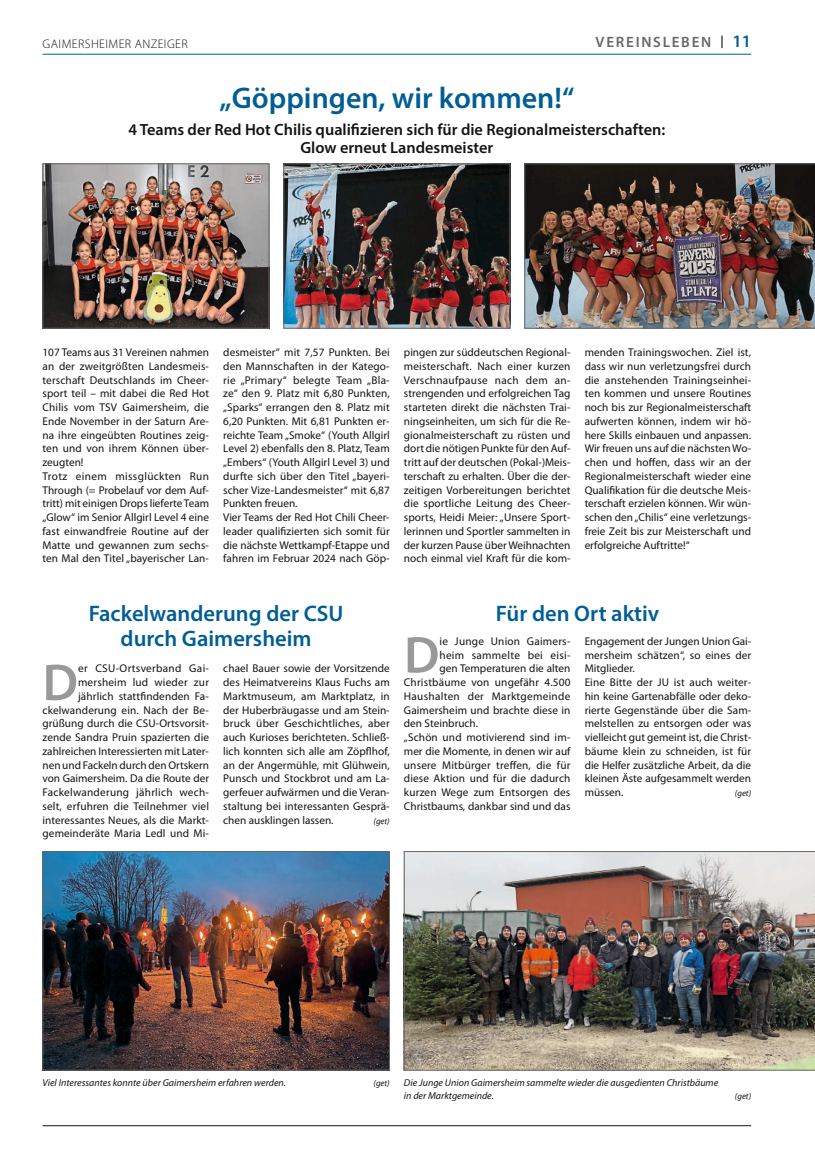
<style>
.page{position:relative;width:815px;height:1152px;background:#fff}
.page>*{position:absolute;margin:0;border:0;box-sizing:border-box;transform-origin:0 0}
.Grundschrift_Textanfang_Initial{font:600 52px "Myriad Pro";color:#999}
.Überschrift_3sp{font:600 30px "Myriad Pro";color:#005e95}
.Überschrift_2sp{font:600 22.5px/25px "Myriad Pro";color:#005e95;text-align:center}
.Unterüberschrift{font:600 16.25px/18.1px "Myriad Pro";color:#131413;text-align:center}
.t1{font:600 15px "Myriad Pro";letter-spacing:.12em;color:#686867}
.t2{font:300 12.5px "Myriad Pro";letter-spacing:.035em;color:#131413}
.Grundschrift{font:11.25px/13.8px "Myriad Pro";letter-spacing:.005em;color:#131413;text-align:justify}
.Grundschrift_Textanfang_Initial-2{font:11.25px/13.8px "Myriad Pro";letter-spacing:.005em;color:#131413;text-align:right}
.Grundschrift_Textanfang_Initial-3{font:11.25px "Myriad Pro";letter-spacing:.025em;color:#131413}
.Bildtext{font:italic 10px/12.5px "Myriad Pro";color:#131413}
.Bildtext-2{font:italic 8.75px "Myriad Pro";color:#131413}
.Grundschrift-2{font:italic 8.75px "Myriad Pro";color:#131413}
.Grundschrift_Textanfang_Initial-4{font:italic 8.75px "Myriad Pro";color:#131413}
.s1{font-size:17.5px;color:#005e95}
</style>
<div class="page">
<hr style="left:43px;top:1125px;width:708px;height:1px;background:#131413">
<hr style="left:43px;top:54px;width:708px;height:1px;background:#005e95">
<img style="left:285px;top:165px;width:223px;height:161px">
<div style="left:283px;top:163px;width:227px;height:165px;border:1px solid #686867"></div>
<img style="left:45px;top:165px;width:222px;height:161px">
<div style="left:43px;top:163px;width:226px;height:165px;border:1px solid #686867"></div>
<img style="left:524px;top:163px;width:291px;height:165px">
<img style="left:404px;top:851px;width:411px;height:219px">
<img style="left:45px;top:853px;width:343px;height:215px">
<div style="left:43px;top:851px;width:347px;height:219px;border:1px solid #686867"></div>
<p class="t2" style="left:43px;top:37px;width:147px">GAIMERSHEIMER ANZEIGER</p>
<p class="t1" style="left:596px;top:33px;width:157px">VEREINSLEBEN <sup>|</sup> <span class="s1">11</span></p>
<p class="Überschrift_3sp" style="left:219px;top:78px;width:356px">„Göppingen, wir kommen!“</p>
<p class="Unterüberschrift" style="left:128px;top:120px;width:539px">4 Teams der Red Hot Chilis qualifizieren sich für die Regionalmeisterschaften:<br>Glow erneut Landesmeister</p>
<p class="Grundschrift" style="left:43px;top:346px;width:168px">107 Teams aus 31 Vereinen nahmen an der zweitgrößten Landesmeis&shy;terschaft Deutschlands im Cheer&shy;sport teil – mit dabei die Red Hot Chilis vom TSV Gaimersheim, die Ende November in der Saturn Are&shy;na ihre eingeübten Routines zeig&shy;ten und von ihrem Können über&shy;zeugten!</p>
<p class="Grundschrift" style="left:43px;top:469px;width:168px">Trotz einem missglückten Run Through (= Probelauf vor dem Auf&shy;tritt) mit einigen Drops lieferte Team „Glow“ im Senior Allgirl Level 4 eine fast einwandfreie Routine auf der Matte und gewannen zum sechs&shy;ten Mal den Titel „bayerischer Lan-</p>
<p class="Grundschrift" style="left:223px;top:346px;width:168px">desmeister“ mit 7,57 Punkten. Bei den Mannschaften in der Katego&shy;rie „Primary“ belegte Team „Bla&shy;ze“ den 9. Platz mit 6,80 Punkten, „Sparks“ errangen den 8. Platz mit 6,20 Punkten. Mit 6,81 Punkten er&shy;reichte Team „Smoke“ (Youth Allgirl Level 2) ebenfalls den 8. Platz, Team „Embers“ (Youth Allgirl Level 3) und durfte sich über den Titel „bayeri&shy;scher Vize-Landesmeister“ mit 6,87<br>Punkten freuen.</p>
<p class="Grundschrift" style="left:223px;top:511px;width:168px">Vier Teams der Red Hot Chili Cheer&shy;leader qualifizierten sich somit für die nächste Wettkampf-Etappe und fahren im Februar 2024 nach Göp-</p>
<p class="Grundschrift" style="left:404px;top:346px;width:168px">pingen zur süddeutschen Regional&shy;meisterschaft. Nach einer kurzen Verschnaufpause nach dem an&shy;strengenden und erfolgreichen Tag starteten direkt die nächsten Trai&shy;ningseinheiten, um sich für die Re&shy;gionalmeisterschaft zu rüsten und dort die nötigen Punkte für den Auf&shy;tritt auf der deutschen (Pokal-)Meis&shy;terschaft zu erhalten. Über die der&shy;zeitigen Vorbereitungen berichtet die sportliche Leitung des Cheer&shy;sports, Heidi Meier: „Unsere Sport&shy;lerinnen und Sportler sammelten in der kurzen Pause über Weihnachten noch einmal viel Kraft für die kom-</p>
<p class="Grundschrift" style="left:585px;top:346px;width:168px">menden Trainingswochen. Ziel ist, dass wir nun verletzungsfrei durch die anstehenden Trainingseinhei&shy;ten kommen und unsere Routines noch bis zur Regionalmeisterschaft aufwerten können, indem wir hö&shy;here Skills einbauen und anpassen.<br>Wir freuen uns auf die nächsten Wo&shy;chen und hoffen, dass wir an der Regionalmeisterschaft wieder eine Qualifikation für die deutsche Meis&shy;terschaft erzielen können. Wir wün&shy;schen den „Chilis“ eine verletzungs&shy;freie Zeit bis zur Meisterschaft und erfolgreiche Auftritte!“</p>
<p class="Überschrift_2sp" style="left:89px;top:600px;width:256px">Fackelwanderung der CSU durch Gaimersheim</p>
<p class="Grundschrift_Textanfang_Initial-2" style="left:43px;top:662px;width:168px">er CSU-Ortsverband Gai&shy;mersheim lud wieder zur jährlich stattfindenden Fa&shy;ckelwanderung ein. Nach der Be&shy;grüßung durch die CSU-Ortsvorsit&shy;zende Sandra Pruin spazierten die zahlreichen Interessierten mit Later&shy;nen und Fackeln durch den Ortskern von Gaimersheim. Da die Route der<br>Fackelwanderung jährlich wech&shy;selt, erfuhren die Teilnehmer viel interessantes Neues, als die Markt&shy;gemeinderäte Maria Ledl und Mi-</p>
<p class="Grundschrift_Textanfang_Initial-2" style="left:223px;top:662px;width:168px;text-align:justify">chael Bauer sowie der Vorsitzende des Heimatvereins Klaus Fuchs am Marktmuseum, am Marktplatz, in der Huberbräugasse und am Stein&shy;bruck über Geschichtliches, aber auch Kurioses berichteten. Schließ&shy;lich konnten sich alle am Zöpflhof, an der Angermühle, mit Glühwein, Punsch und Stockbrot und am La&shy;gerfeuer aufwärmen und die Veran&shy;staltung bei interessanten Gesprä&shy;chen ausklingen lassen.</p>
<p class="Grundschrift_Textanfang_Initial" style="left:43px;top:649px;width:37px">D</p>
<p class="Grundschrift_Textanfang_Initial-4" style="left:374px;top:816px;width:18px">(get)</p>
<p class="Überschrift_2sp" style="left:496px;top:600px;width:165px">Für den Ort aktiv</p>
<p class="Grundschrift_Textanfang_Initial" style="left:404px;top:622px;width:37px">D</p>
<p class="Grundschrift_Textanfang_Initial-2" style="left:439px;top:634px;width:132px">ie Junge Union Gaimers-</p>
<p class="Grundschrift_Textanfang_Initial-3" style="left:439px;top:649px;width:132px">heim sammelte bei eisi-</p>
<p class="Grundschrift_Textanfang_Initial-2" style="left:439px;top:662px;width:132px">gen Temperaturen die alten</p>
<p class="Grundschrift_Textanfang_Initial-2" style="left:404px;top:676px;width:168px">Christbäume von ungefähr 4.500</p>
<p class="Grundschrift_Textanfang_Initial-3" style="left:404px;top:690px;width:168px">Haushalten der Marktgemeinde</p>
<p class="Grundschrift_Textanfang_Initial-2" style="left:404px;top:703px;width:168px">Gaimersheim und brachte diese in</p>
<p class="Grundschrift_Textanfang_Initial-2" style="left:404px;top:717px;width:76px">den Steinbruch.</p>
<p class="Grundschrift" style="left:404px;top:731px;width:168px">„Schön und motivierend sind im&shy;mer die Momente, in denen wir auf unsere Mitbürger treffen, die für diese Aktion und für die dadurch kurzen Wege zum Entsorgen des Christbaums, dankbar sind und das</p>
<p class="Grundschrift" style="left:585px;top:634px;width:168px">Engagement der Jungen Union Gai&shy;mersheim schätzen“, so eines der Mitglieder.</p>
<p class="Grundschrift" style="left:585px;top:676px;width:168px">Eine Bitte der JU ist auch weiter&shy;hin keine Gartenabfälle oder deko&shy;rierte Gegenstände über die Sam&shy;melstellen zu entsorgen oder was vielleicht gut gemeint ist, die Christ&shy;bäume klein zu schneiden, ist für die Helfer zusätzliche Arbeit, da die kleinen Äste aufgesammelt werden müssen.</p>
<p class="Grundschrift-2" style="left:735px;top:788px;width:18px">(get)</p>
<p class="Bildtext" style="left:43px;top:1077px;width:245px">Viel Interessantes konnte über Gaimersheim erfahren werden.</p>
<p class="Bildtext-2" style="left:374px;top:1078px;width:18px">(get)</p>
<p class="Bildtext" style="left:404px;top:1077px;width:316px">Die Junge Union Gaimersheim sammelte wieder die ausgedienten Christbäume in der Marktgemeinde.</p>
<p class="Bildtext-2" style="left:735px;top:1091px;width:18px">(get)</p>
</div>
